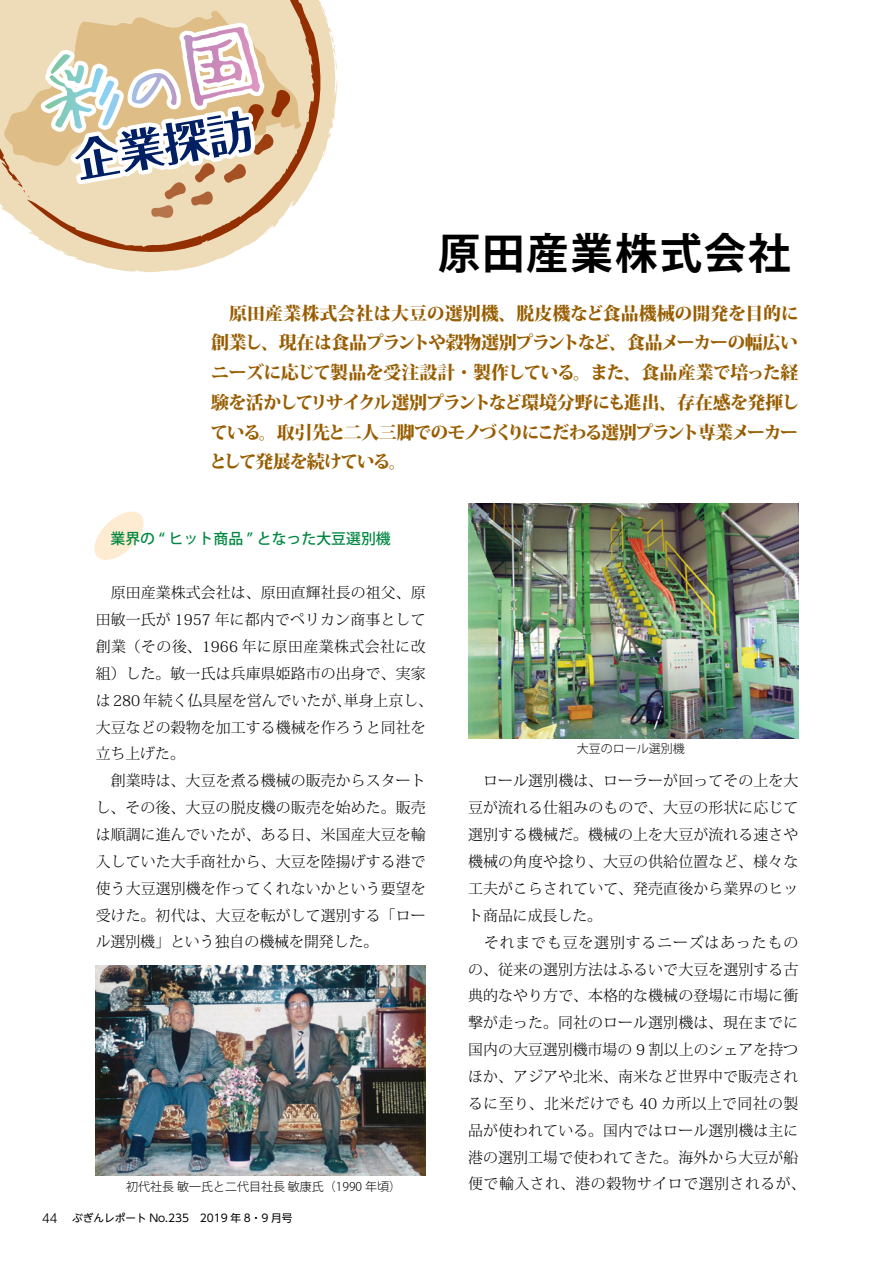
<style>
.page{position:relative;width:893px;height:1263px;background:#fff}
.page>*{position:absolute;margin:0;border:0;box-sizing:border-box;transform-origin:0 0}
.t1{font:700 42.45px "Koz Go Pr 6 N";letter-spacing:.045em;color:#000}
.t2{font:800 18px/29.7px "Koz Min Pr 6 N";letter-spacing:-.09em;color:#985d00;text-align:justify}
.t3{font:300 14.85px/26.8px "Koz Min Pr 6 N";letter-spacing:.01em;color:#000}
.t4{font:500 14.85px "Koz Go Pr 6 N";color:#008842}
.t5{font:300 12px "Koz Go Pr 6 N";color:#000}
.t6{font:10.65px "UD Shin Go NT Pro";color:#000}
.s1{font-family:"Helvetica LT Std";font-weight:300;font-size:13.8px}
</style>
<div class="page">
<svg style="left:94px;top:511px;width:50px;height:49px"></svg>
<svg style="left:67px;top:8px;width:271px;height:264px"></svg>
<svg style="left:328px;top:29px;width:9px;height:52px"></svg>
<svg style="left:165px;top:259px;width:16px;height:4px"></svg>
<svg style="left:56px;top:0;width:267px;height:255px;fill:#eedcb9"></svg>
<svg style="left:292px;top:11px;width:9px;height:155px"></svg>
<img style="left:468px;top:503px;width:330px;height:235px">
<img style="left:96px;top:965px;width:330px;height:210px">
<svg style="left:0;top:0;width:292px;height:249px"></svg>
<p class="t1" style="left:438px;top:230px;width:354px">原田産業株式会社</p>
<p class="t2" style="left:209px;top:298px;width:592px">　原田産業株式会社は大豆の選別機、脱皮機など食品機械の開発を目的に創業し、現在は食品プラントや穀物選別プラントなど、食品メーカーの幅広いニーズに応じて製品を受注設計・製作している。また、食品産業で培った経験を活かしてリサイクル選別プラントなど環境分野にも進出、存在感を発揮している。取引先と二人三脚でのモノづくりにこだわる選別プラント専業メーカーとして発展を続けている。</p>
<p class="t4" style="left:111px;top:531px;width:282px">業界の “ ヒット商品 ” となった大豆選別機</p>
<p class="t3" style="left:96px;top:580px;width:339px">　原田産業株式会社は、原田直輝社長の祖父、原田敏一氏が 1957 年に都内でペリカン商事として創業（その後、1966 年に原田産業株式会社に改組）した。敏一氏は兵庫県姫路市の出身で、実家は 280 年続く仏具屋を営んでいたが、単身上京し、大豆などの穀物を加工する機械を作ろうと同社を立ち上げた。<br>　創業時は、大豆を煮る機械の販売からスタートし、その後、大豆の脱皮機の販売を始めた。販売は順調に進んでいたが、ある日、米国産大豆を輸入していた大手商社から、大豆を陸揚げする港で使う大豆選別機を作ってくれないかという要望を受けた。初代は、大豆を転がして選別する「ロール選別機」という独自の機械を開発した。　</p>
<p class="t5" style="left:126px;top:1180px;width:276px">初代社長 敏一氏と二代目社長 敏康氏（1990 年頃）</p>
<p class="t6" style="left:42px;top:1210px;width:252px"><span class="s1">44</span> ぶぎんレポート No.235　2019 年 8・9 月号</p>
<p class="t5" style="left:577px;top:742px;width:109px">大豆のロール選別機</p>
<p class="t3" style="left:468px;top:768px;width:339px">　ロール選別機は、ローラーが回ってその上を大豆が流れる仕組みのもので、大豆の形状に応じて選別する機械だ。機械の上を大豆が流れる速さや機械の角度や捻り、大豆の供給位置など、様々な工夫がこらされていて、発売直後から業界のヒット商品に成長した。<br>　それまでも豆を選別するニーズはあったものの、従来の選別方法はふるいで大豆を選別する古典的なやり方で、本格的な機械の登場に市場に衝撃が走った。同社のロール選別機は、現在までに国内の大豆選別機市場の 9 割以上のシェアを持つほか、アジアや北米、南米など世界中で販売されるに至り、北米だけでも 40 カ所以上で同社の製品が使われている。国内ではロール選別機は主に港の選別工場で使われてきた。海外から大豆が船便で輸入され、港の穀物サイロで選別されるが、</p>
</div>
